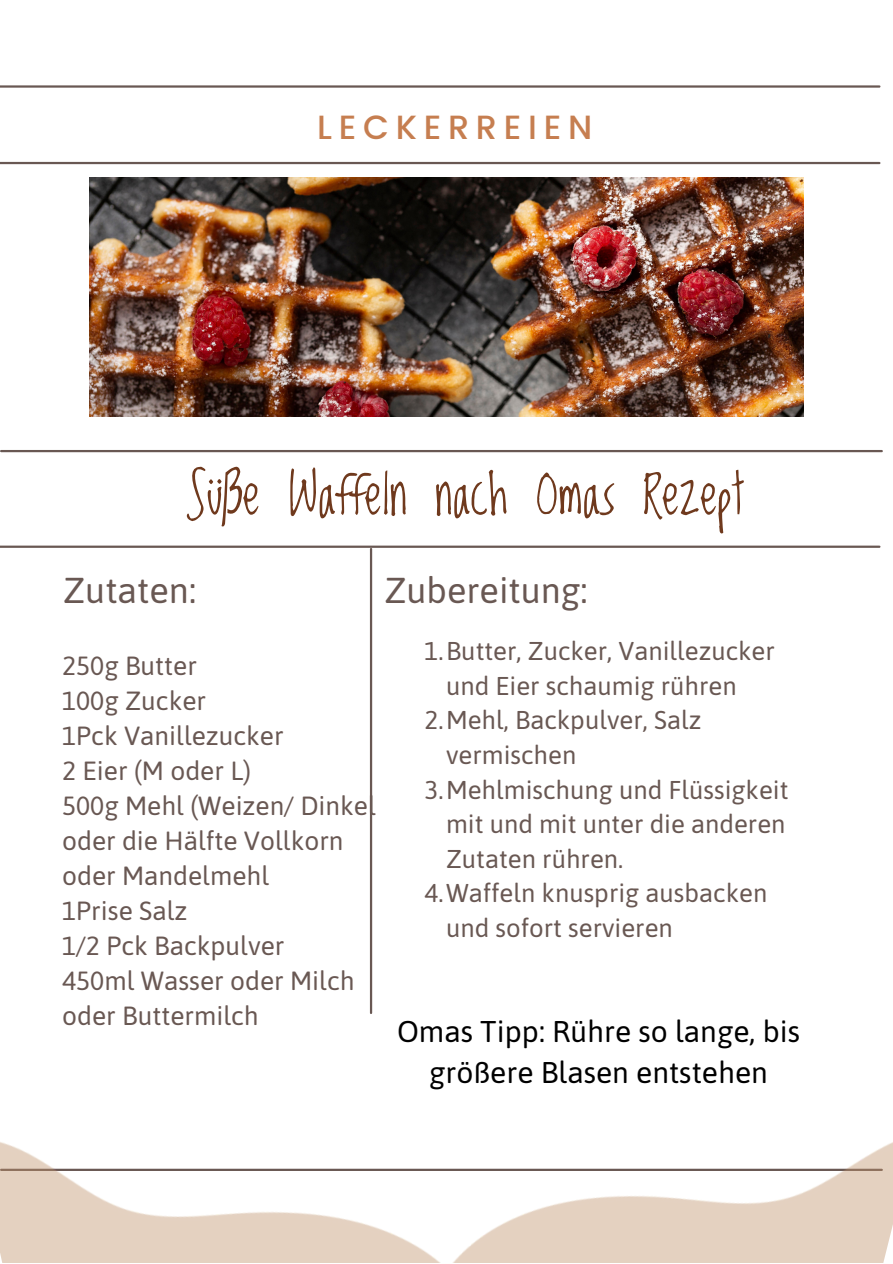
<style>
.page{position:relative;width:893px;height:1264px;background:#fff}
.page>*{position:absolute;margin:0;border:0;box-sizing:border-box;transform-origin:0 0}
.t1{font:55.05px "Lovedbythe King";color:#6f391d}
.t2{font:36px "Asap";color:#695853}
.t3{font:500 33.6px "Poppins";letter-spacing:.2em;color:#c67e50}
.t4{font:30px/40.5px "Asap";color:#000;text-align:center}
.t5{font:26.25px/35.1px "Asap";color:#695853}
.t6{font:25.8px/34.7px "Asap";color:#695853}
</style>
<div class="page">
<hr style="left:0;top:162px;width:879px;height:2px;background:#695853">
<hr style="left:0;top:545px;width:879px;height:3px;background:#695853">
<hr style="left:1px;top:450px;width:880px;height:2px;background:#695853">
<hr style="left:370px;top:549px;width:2px;height:463px;background:#695853">
<hr style="left:0;top:85px;width:879px;height:3px;background:#695853">
<img style="left:470px;top:1142px;width:422px;height:120px">
<img style="left:0;top:1142px;width:470px;height:120px">
<img style="left:89px;top:178px;width:714px;height:238px">
<p class="t3" style="left:317px;top:107px;width:276px">LECKERREIEN</p>
<p class="t1" style="left:185px;top:463px;width:560px">Süße Waffeln nach Omas Rezept</p>
<p class="t2" style="left:63px;top:569px;width:134px">Zutaten:</p>
<p class="t2" style="left:384px;top:569px;width:205px">Zubereitung:</p>
<p class="t5" style="left:62px;top:647px;width:136px">250g Butter</p>
<p class="t5" style="left:62px;top:682px;width:145px">100g Zucker</p>
<p class="t5" style="left:62px;top:717px;width:223px">1Pck Vanillezucker</p>
<p class="t5" style="left:62px;top:752px;width:190px">2 Eier (M oder L)</p>
<p class="t5" style="left:62px;top:787px;width:315px">500g Mehl (Weizen/ Dinkel oder die Hälfte Vollkorn oder Mandelmehl</p>
<p class="t5" style="left:62px;top:892px;width:127px">1Prise Salz</p>
<p class="t5" style="left:62px;top:928px;width:224px">1/2 Pck Backpulver</p>
<p class="t5" style="left:62px;top:963px;width:294px">450ml Wasser oder Milch oder Buttermilch</p>
<p class="t6" style="left:446px;top:633px;width:330px;text-indent:-21px">1.Butter, Zucker, Vanillezucker und Eier schaumig rühren</p>
<p class="t6" style="left:446px;top:702px;width:257px;text-indent:-21px">2.Mehl, Backpulver, Salz vermischen</p>
<p class="t6" style="left:446px;top:771px;width:344px;text-align:justify;text-indent:-21px">3.Mehlmischung und Flüssigkeit mit und mit unter die anderen Zutaten rühren.</p>
<p class="t6" style="left:446px;top:875px;width:323px;text-indent:-21px">4.Waffeln knusprig ausbacken und sofort servieren</p>
<p class="t4" style="left:397px;top:1011px;width:404px">Omas Tipp: Rühre so lange, bis größere Blasen entstehen</p>
</div>
